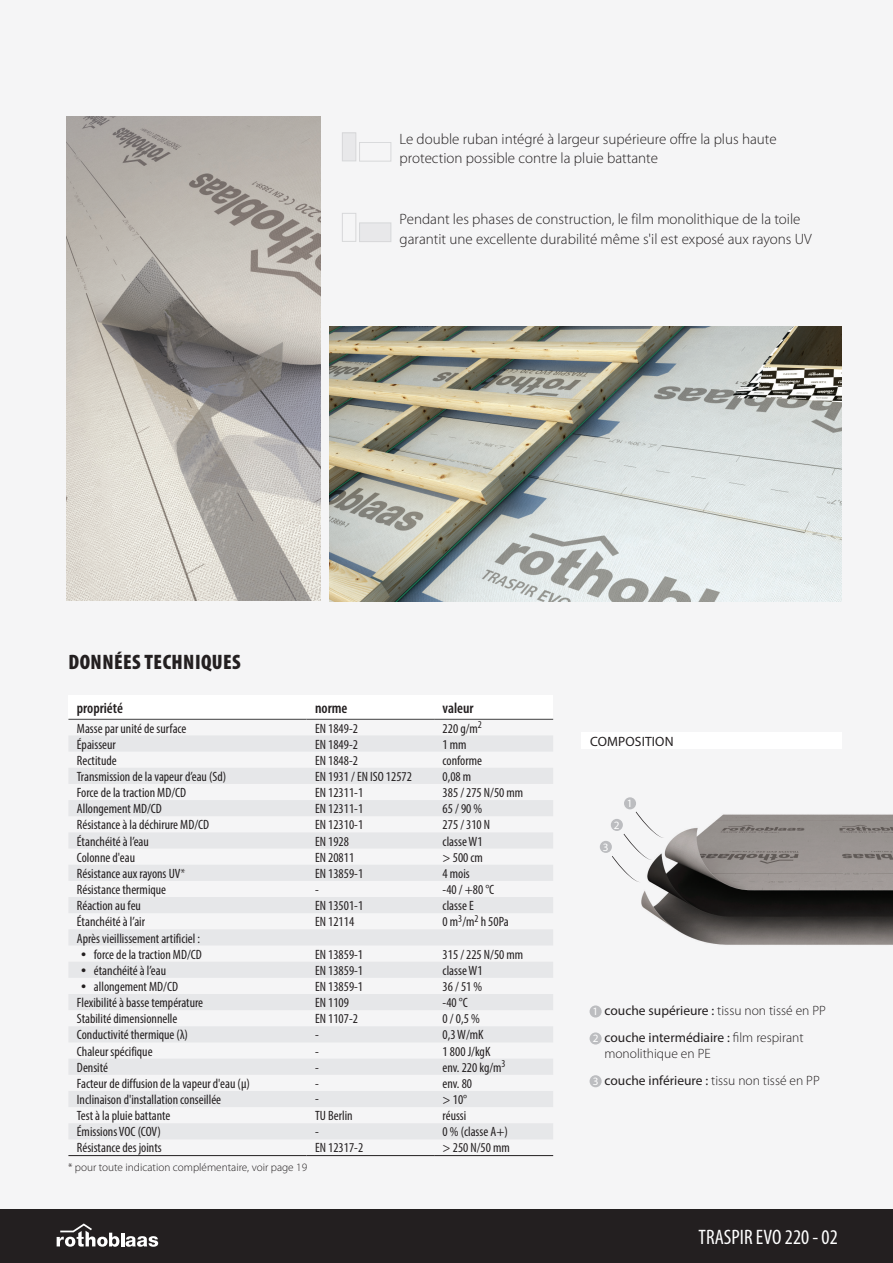
<style>
.page{position:relative;width:893px;height:1263px;background:#f5f5f6}
.page>*{position:absolute;margin:0;border:0;box-sizing:border-box;transform-origin:0 0}
.t1{font:900 condensed 21px "Myriad Pro";letter-spacing:.02em;color:#231f20}
.t2{font:condensed 21px "Myriad Pro";color:#fff}
.t3{font:300 15px/19.2px "Myriad Pro";color:#231f20}
.t4{font:600 condensed 15px "Myriad Pro";color:#231f20}
.t5{font:condensed 13.5px "Myriad Pro";color:#231f20}
.t6{font:13.5px/27px "Myriad Pro";color:#231f20}
.t7{font:300 13.5px/27px "Myriad Pro";color:#231f20}
.t8{font:300 11.25px "Myriad Pro";color:#231f20}
.t9{font:11.25px "Myriad Pro";color:#fff}
.s1{font-weight:300}
.s2{font-stretch:normal;font-size:18px}
.s3{font-size:11.25px;color:#fff}
.s4{font-weight:400;font-size:11.25px;color:#fff}
.s5{font-weight:400}
</style>
<div class="page">
<div style="left:581px;top:732px;width:261px;height:17px;background:#fff"></div>
<img style="left:330px;top:327px;width:511px;height:274px">
<img style="left:67px;top:117px;width:253px;height:483px">
<img style="left:624px;top:800px;width:269px;height:145px">
<svg style="left:612px;top:812px;width:53px;height:70px"></svg>
<div style="left:600px;top:841px;width:12px;height:12px;background:#bcbdc0;border-radius:50%"></div>
<div style="left:611px;top:819px;width:12px;height:12px;background:#bcbdc0;border-radius:50%"></div>
<div style="left:624px;top:797px;width:12px;height:12px;background:#bcbdc0;border-radius:50%"></div>
<div style="left:68px;top:695px;width:485px;height:24px;background:#fff"></div>
<div style="left:590px;top:1005px;width:12px;height:12px;background:#bcbdc0;border-radius:50%"></div>
<div style="left:590px;top:1032px;width:12px;height:12px;background:#bcbdc0;border-radius:50%"></div>
<div style="left:590px;top:1075px;width:12px;height:12px;background:#bcbdc0;border-radius:50%"></div>
<svg style="left:69px;top:736px;width:484px;height:403px;fill:#e8e9eb"></svg>
<hr style="left:68px;top:719px;width:239px;height:1px;background:#3e3e3f">
<hr style="left:307px;top:719px;width:127px;height:1px;background:#3e3e3f">
<hr style="left:434px;top:719px;width:119px;height:1px;background:#3e3e3f">
<hr style="left:68px;top:1155px;width:239px;height:1px;background:#231f20">
<hr style="left:307px;top:1155px;width:127px;height:1px;background:#231f20">
<hr style="left:434px;top:1155px;width:119px;height:1px;background:#231f20">
<div style="left:359px;top:142px;width:32px;height:19px;border:1px solid #c7c8ca"></div>
<div style="left:360px;top:223px;width:31px;height:19px;background:#e8e8ea"></div>
<div style="left:359px;top:223px;width:32px;height:19px;border:1px solid #c7c8ca"></div>
<div style="left:342px;top:133px;width:14px;height:28px;background:#e8e8ea"></div>
<div style="left:342px;top:133px;width:14px;height:28px;border:1px solid #c7c8ca"></div>
<div style="left:342px;top:213px;width:14px;height:29px;border:1px solid #c7c8ca"></div>
<div style="left:0;top:1209px;width:893px;height:54px;background:#231f20"></div>
<svg style="left:57px;top:1223px;width:101px;height:24px"></svg>
<p class="t3" style="left:400px;top:130px;width:379px">Le double ruban intégré à largeur supérieure offre la plus haute protection possible contre la pluie battante</p>
<p class="t3" style="left:400px;top:210px;width:414px">Pendant les phases de construction, le film monolithique de la toile garantit une excellente durabilité même s'il est exposé aux rayons UV</p>
<h1 class="t1" style="left:69px;top:650px;width:174px">DONNÉES TECHNIQUES</h1>
<p class="t4" style="left:77px;top:699px;width:48px">propriété</p>
<p class="t4" style="left:315px;top:699px;width:34px">norme</p>
<p class="t4" style="left:443px;top:699px;width:32px">valeur</p>
<p class="t5" style="left:77px;top:720px;width:111px">Masse par unité de surface</p>
<p class="t5" style="left:315px;top:720px;width:44px">EN 1849-2</p>
<p class="t5" style="left:443px;top:720px;width:41px">220 g/m<sup>2</sup></p>
<p class="t5" style="left:77px;top:736px;width:40px">Épaisseur</p>
<p class="t5" style="left:315px;top:736px;width:44px">EN 1849-2</p>
<p class="t5" style="left:443px;top:736px;width:26px">1 mm</p>
<p class="t5" style="left:77px;top:752px;width:41px">Rectitude</p>
<p class="t5" style="left:315px;top:752px;width:44px">EN 1848-2</p>
<p class="t5" style="left:443px;top:752px;width:41px">conforme</p>
<p class="t5" style="left:77px;top:768px;width:151px">Transmission de la vapeur d’eau (Sd)</p>
<p class="t5" style="left:315px;top:768px;width:98px">EN 1931 / EN ISO 12572</p>
<p class="t5" style="left:443px;top:768px;width:30px">0,08 m</p>
<p class="t5" style="left:77px;top:784px;width:111px">Force de la traction MD/CD</p>
<p class="t5" style="left:315px;top:784px;width:50px">EN 12311-1</p>
<p class="t5" style="left:443px;top:784px;width:82px">385 / 275 N/50 mm</p>
<p class="t5" style="left:77px;top:801px;width:87px">Allongement MD/CD</p>
<p class="t5" style="left:315px;top:801px;width:50px">EN 12311-1</p>
<p class="t5" style="left:443px;top:801px;width:41px">65 / 90 %</p>
<p class="t5" style="left:77px;top:817px;width:134px">Résistance à la déchirure MD/CD</p>
<p class="t5" style="left:315px;top:817px;width:50px">EN 12310-1</p>
<p class="t5" style="left:443px;top:817px;width:49px">275 / 310 N</p>
<p class="t5" style="left:77px;top:833px;width:73px">Étanchéité à l’eau</p>
<p class="t5" style="left:315px;top:833px;width:35px">EN 1928</p>
<p class="t5" style="left:443px;top:833px;width:41px">classe W1</p>
<p class="t5" style="left:77px;top:849px;width:60px">Colonne d'eau</p>
<p class="t5" style="left:315px;top:849px;width:41px">EN 20811</p>
<p class="t5" style="left:443px;top:849px;width:42px">&gt; 500 cm</p>
<p class="t5" style="left:77px;top:865px;width:110px">Résistance aux rayons UV<span class="s1">*</span></p>
<p class="t5" style="left:315px;top:865px;width:50px">EN 13859-1</p>
<p class="t5" style="left:443px;top:865px;width:29px">4 mois</p>
<p class="t5" style="left:77px;top:881px;width:91px">Résistance thermique</p>
<p class="t5" style="left:315px;top:881px;width:5px">-</p>
<p class="t5" style="left:443px;top:881px;width:53px">-40 / +80 °C</p>
<p class="t5" style="left:77px;top:897px;width:66px">Réaction au feu</p>
<p class="t5" style="left:315px;top:897px;width:50px">EN 13501-1</p>
<p class="t5" style="left:443px;top:897px;width:33px">classe E</p>
<p class="t5" style="left:77px;top:914px;width:70px">Étanchéité à l’air</p>
<p class="t5" style="left:315px;top:914px;width:41px">EN 12114</p>
<p class="t5" style="left:443px;top:914px;width:67px">0 m<sup>3</sup>/m<sup>2</sup> h 50Pa</p>
<p class="t5" style="left:77px;top:930px;width:125px">Après vieillissement artificiel :</p>
<p class="t5" style="left:81px;top:946px;width:122px"><span class="s2">•</span> force de la traction MD/CD</p>
<p class="t5" style="left:315px;top:946px;width:50px">EN 13859-1</p>
<p class="t5" style="left:443px;top:946px;width:82px">315 / 225 N/50 mm</p>
<p class="t5" style="left:81px;top:962px;width:86px"><span class="s2">•</span> étanchéité à l’eau</p>
<p class="t5" style="left:315px;top:962px;width:50px">EN 13859-1</p>
<p class="t5" style="left:443px;top:962px;width:41px">classe W1</p>
<p class="t5" style="left:81px;top:978px;width:98px"><span class="s2">•</span> allongement MD/CD</p>
<p class="t5" style="left:315px;top:978px;width:50px">EN 13859-1</p>
<p class="t5" style="left:443px;top:978px;width:41px">36 / 51 %</p>
<p class="t5" style="left:77px;top:994px;width:128px">Flexibilité à basse température</p>
<p class="t5" style="left:315px;top:994px;width:35px">EN 1109</p>
<p class="t5" style="left:443px;top:994px;width:27px">-40 °C</p>
<p class="t5" style="left:77px;top:1011px;width:102px">Stabilité dimensionnelle</p>
<p class="t5" style="left:315px;top:1011px;width:44px">EN 1107-2</p>
<p class="t5" style="left:443px;top:1011px;width:39px">0 / 0,5 %</p>
<p class="t5" style="left:77px;top:1027px;width:113px">Conductivité thermique (λ)</p>
<p class="t5" style="left:315px;top:1027px;width:5px">-</p>
<p class="t5" style="left:443px;top:1027px;width:43px">0,3 W/mK</p>
<p class="t5" style="left:77px;top:1043px;width:77px">Chaleur spécifique</p>
<p class="t5" style="left:315px;top:1043px;width:5px">-</p>
<p class="t5" style="left:443px;top:1043px;width:49px">1 800 J/kgK</p>
<p class="t5" style="left:77px;top:1059px;width:33px">Densité</p>
<p class="t5" style="left:315px;top:1059px;width:5px">-</p>
<p class="t5" style="left:443px;top:1059px;width:64px">env. 220 kg/m<sup>3</sup></p>
<p class="t5" style="left:77px;top:1075px;width:174px">Facteur de diffusion de la vapeur d'eau (μ)</p>
<p class="t5" style="left:315px;top:1075px;width:5px">-</p>
<p class="t5" style="left:443px;top:1075px;width:31px">env. 80</p>
<p class="t5" style="left:77px;top:1091px;width:146px">Inclinaison d'installation conseillée</p>
<p class="t5" style="left:315px;top:1091px;width:5px">-</p>
<p class="t5" style="left:443px;top:1091px;width:26px">&gt; 10°</p>
<p class="t5" style="left:77px;top:1107px;width:95px">Test à la pluie battante</p>
<p class="t5" style="left:315px;top:1107px;width:39px">TU Berlin</p>
<p class="t5" style="left:443px;top:1107px;width:25px">réussi</p>
<p class="t5" style="left:77px;top:1124px;width:86px">Émissions VOC (COV)</p>
<p class="t5" style="left:315px;top:1124px;width:5px">-</p>
<p class="t5" style="left:443px;top:1124px;width:67px">0 % (classe A+)</p>
<p class="t5" style="left:77px;top:1140px;width:86px">Résistance des joints</p>
<p class="t5" style="left:315px;top:1140px;width:50px">EN 12317-2</p>
<p class="t5" style="left:443px;top:1140px;width:69px">&gt; 250 N/50 mm</p>
<p class="t8" style="left:68px;top:1161px;width:241px">* pour toute indication complémentaire, voir page 19</p>
<p class="t6" style="left:590px;top:728px;width:85px">COMPOSITION</p>
<p class="t9" style="left:614px;top:818px;width:7px">2</p>
<p class="t9" style="left:603px;top:840px;width:7px">3</p>
<p class="t9" style="left:627px;top:796px;width:7px">1</p>
<p class="t6" style="left:592px;top:997px;width:235px"><span class="s3">1</span> couche supérieure : <span class="s1">tissu non tissé en PP<br></span><span class="s3">2</span> couche intermédiaire : <span class="s1">film respirant</span></p>
<p class="t7" style="left:593px;top:1040px;width:229px;text-indent:12px">monolithique en PE<br><span class="s4">3</span> <span class="s5">couche inférieure :</span> tissu non tissé en PP</p>
<p class="t2" style="left:699px;top:1224px;width:141px">TRASPIR EVO 220 - 02</p>
</div>
